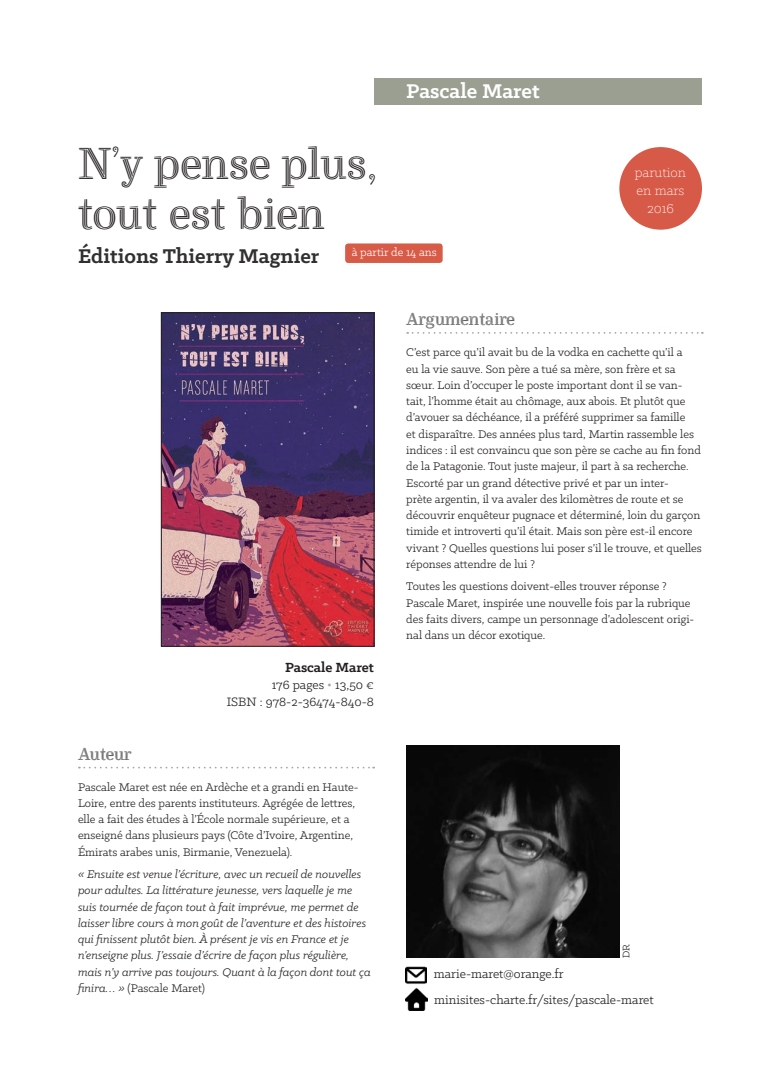
<style>
.page{position:relative;width:780px;height:1088px;background:#fff}
.page>*{position:absolute;margin:0;border:0;box-sizing:border-box;transform-origin:0 0}
.t1{font:45px "Ryman";color:#231f20}
.t2{font:700 22.5px "Klinic Slab";color:#312f30}
.t3{font:700 22.5px "Klinic Slab";color:#fff}
.t4{font:17.5px "Ryman";color:#312f30}
.t5{font:300 15px "Klinic Slab";color:#fff}
.t6{font:700 15px "Klinic Slab";color:#231f20}
.t7{font:13.75px "Klinic Slab";color:#231f20}
.t8{font:12.5px/16.2px "Klinic Slab";color:#231f20}
.t9{font:italic 12.5px/16.2px "Klinic Slab";color:#231f20}
.t10{font:12.5px "Klinic Slab";color:#fff}
.t11{font:10.75px "Klinic Slab";color:#231f20}
.s1{color:#aaa39e}
.s2{font-style:normal}
</style>
<div class="page">
<img style="left:406px;top:745px;width:213px;height:213px">
<svg style="left:407px;top:332px;width:295px;height:2px"></svg>
<img style="left:163px;top:315px;width:209px;height:329px">
<div style="left:161px;top:313px;width:213px;height:333px;border:1px solid #231f20"></div>
<svg style="left:79px;top:767px;width:295px;height:1px"></svg>
<div style="left:619px;top:147px;width:83px;height:83px;background:#d75a48;border-radius:50%"></div>
<div style="left:345px;top:243px;width:97px;height:20px;background:#d75b47;border-radius:3px"></div>
<div style="left:374px;top:78px;width:328px;height:27px;background:#9b9f92"></div>
<img style="left:406px;top:966px;width:21px;height:18px">
<img style="left:406px;top:989px;width:21px;height:21px">
<p class="t1" style="left:78px;top:138px;width:300px">N’y pense plus,</p>
<p class="t1" style="left:78px;top:188px;width:248px">tout est bien</p>
<p class="t3" style="left:406px;top:77px;width:135px">Pascale Maret</p>
<p class="t2" style="left:78px;top:241px;width:243px">Éditions Thierry Magnier</p>
<p class="t10" style="left:351px;top:244px;width:87px">à partir de 14 ans</p>
<p class="t4" style="left:406px;top:309px;width:110px">Argumentaire</p>
<p class="t5" style="left:635px;top:163px;width:52px">parution</p>
<p class="t5" style="left:636px;top:181px;width:49px">en mars</p>
<p class="t5" style="left:647px;top:199px;width:28px">2016</p>
<p class="t6" style="left:285px;top:657px;width:90px">Pascale Maret</p>
<p class="t4" style="left:78px;top:744px;width:55px">Auteur</p>
<p class="t7" style="left:272px;top:676px;width:104px">176 pages <span class="s1">•</span> 13,50 €</p>
<p class="t7" style="left:227px;top:693px;width:149px">ISBN : 978-2-36474-840-8</p>
<p class="t8" style="left:78px;top:778px;width:282px">Pascale Maret est née en Ardèche et a grandi en Haute-Loire, entre des parents instituteurs. Agrégée de lettres, elle a fait des études à l’École normale supérieure, et a enseigné dans plusieurs pays (Côte d’Ivoire, Argentine, Émirats arabes unis, Birmanie, Venezuela).</p>
<p class="t9" style="left:78px;top:866px;width:294px">« Ensuite est venue l’écriture, avec un recueil de nouvelles pour adultes. La littérature jeunesse, vers laquelle je me suis tournée de façon tout à fait imprévue, me permet de laisser libre cours à mon goût de l’aventure et des histoires qui finissent plutôt bien. À présent je vis en France et je n’enseigne plus. J’essaie d’écrire de façon plus régulière, mais n’y arrive pas toujours. Quant à la façon dont tout ça finira… » <span class="s2">(Pascale Maret)</span></p>
<p class="t8" style="left:406px;top:344px;width:297px">C’est parce qu’il avait bu de la vodka en cachette qu’il a<br>eu la vie sauve. Son père a tué sa mère, son frère et sa sœur. Loin d’occuper le poste important dont il se van&shy;tait, l’homme était au chômage, aux abois. Et plutôt que d’avouer sa déchéance, il a préféré supprimer sa famille<br>et disparaître. Des années plus tard, Martin rassemble les indices : il est convaincu que son père se cache au fin fond de la Patagonie. Tout juste majeur, il part à sa recherche.<br>Escorté par un grand détective privé et par un inter-<br>prète argentin, il va avaler des kilomètres de route et se découvrir enquêteur pugnace et déterminé, loin du garçon timide et introverti qu’il était. Mais son père est-il encore vivant ? Quelles questions lui poser s’il le trouve, et quelles réponses attendre de lui ?</p>
<p class="t8" style="left:406px;top:578px;width:289px">Toutes les questions doivent-elles trouver réponse ?<br>Pascale Maret, inspirée une nouvelle fois par la rubrique des faits divers, campe un personnage d’adolescent origi&shy;nal dans un décor exotique.</p>
<p class="t11" style="left:619px;top:958px;width:15px;rotate:-90deg">DR</p>
<p class="t7" style="left:434px;top:965px;width:131px">marie-maret@orange.fr</p>
<p class="t7" style="left:434px;top:991px;width:221px">minisites-charte.fr/sites/pascale-maret</p>
</div>
